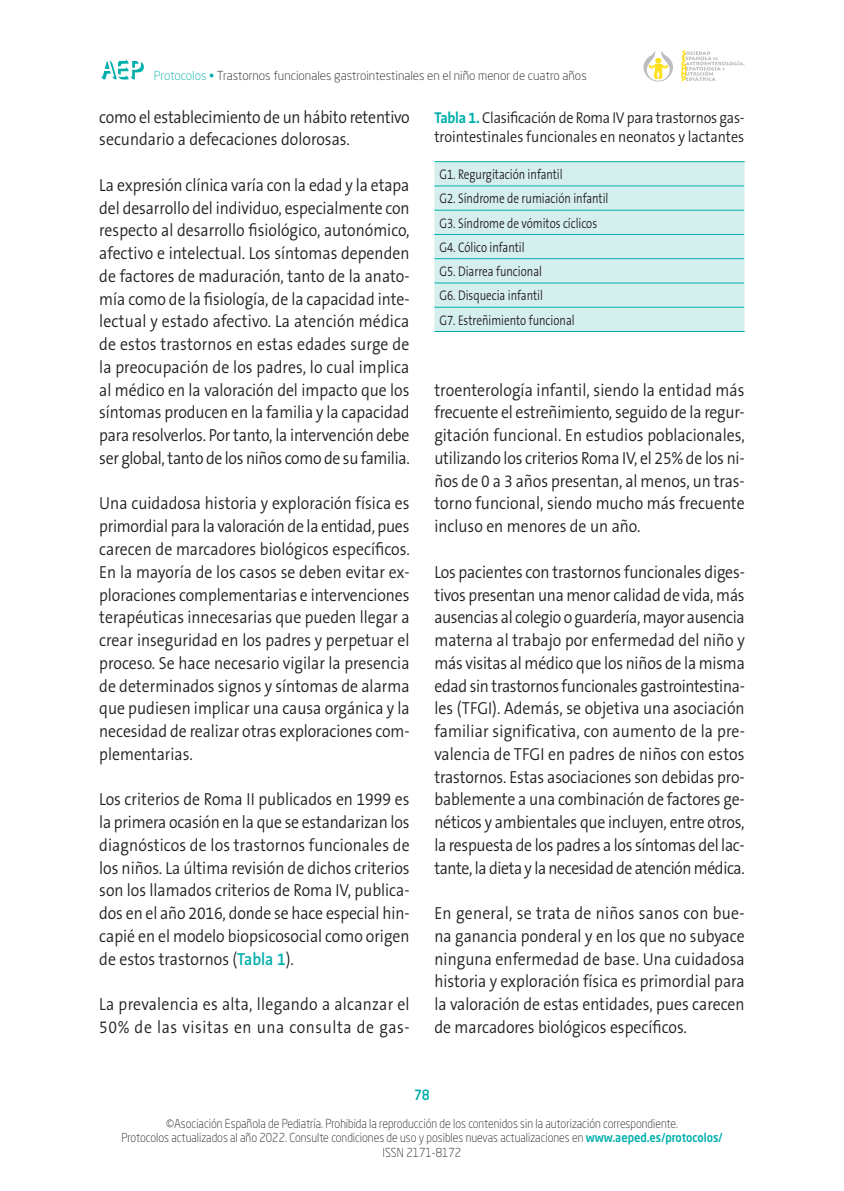
<style>
.page{position:relative;width:844px;height:1191px;background:#fff}
.page>*{position:absolute;margin:0;border:0;box-sizing:border-box;transform-origin:0 0}
.t1{font:300 17.5px/22.8px "The Sans B W4";color:#231f20;text-align:justify;scale:.9 1}
.t2{font:300 15.75px/19.2px "The Sans B W4";color:#231f20;scale:.9 1}
.t3{font:300 14px/24.3px "The Sans B W4";color:#231f20;scale:.8 1}
.t4{font:500 14px "Neo Sans Std";color:#00afab;scale:.9 1}
.t5{font:300 12.25px/14.7px "Neo Sans Std";color:#231f20;text-align:center;scale:.9 1}
.t6{font:300 12.25px "Neo Sans Std";color:#231f20}
.s1{color:#00afab}
.s2{font-family:"The Sans B W6";font-weight:600;color:#00afab}
.s3{font-family:"The Sans B W7";font-weight:700;color:#00afab}
.s4{font-weight:500;color:#00afab}
</style>
<div class="page">
<svg style="left:100px;top:59px;width:44px;height:21px"></svg>
<svg style="left:643px;top:51px;width:30px;height:30px"></svg>
<svg style="left:681px;top:50px;width:63px;height:31px"></svg>
<div style="left:434px;top:162px;width:310px;height:169px;background:#d5efee"></div>
<hr style="left:434px;top:186px;width:310px;height:1px;background:#00afab">
<hr style="left:434px;top:210px;width:310px;height:1px;background:#00afab">
<hr style="left:434px;top:234px;width:310px;height:1px;background:#00afab">
<hr style="left:434px;top:258px;width:310px;height:1px;background:#00afab">
<hr style="left:434px;top:283px;width:310px;height:1px;background:#00afab">
<hr style="left:434px;top:307px;width:310px;height:1px;background:#00afab">
<hr style="left:434px;top:331px;width:310px;height:1px;background:#00afab">
<hr style="left:434px;top:161px;width:310px;height:1px;background:#00afab">
<p class="t6" style="left:154px;top:67px;width:434px"><span class="s1">Protocolos •</span> Trastornos funcionales gastrointestinales en el niño menor de cuatro años</p>
<p class="t1" style="left:99px;top:105px;width:346px">como el establecimiento de un hábito retentivo secundario a defecaciones dolorosas.</p>
<p class="t1" style="left:99px;top:174px;width:346px">La expresión clínica varía con la edad y la etapa del desarrollo del individuo, especialmente con respecto al desarrollo fisiológico, autonómico, afectivo e intelectual. Los síntomas dependen de factores de maduración, tanto de la anato&shy;mía como de la fisiología, de la capacidad inte&shy;lectual y estado afectivo. La atención médica de estos trastornos en estas edades surge de la preocupación de los padres, lo cual implica al médico en la valoración del impacto que los síntomas producen en la familia y la capacidad para resolverlos. Por tanto, la intervención debe ser global, tanto de los niños como de su familia.</p>
<p class="t1" style="left:99px;top:492px;width:346px">Una cuidadosa historia y exploración física es primordial para la valoración de la entidad, pues carecen de marcadores biológicos específicos.<br>En la mayoría de los casos se deben evitar ex&shy;ploraciones complementarias e intervenciones terapéuticas innecesarias que pueden llegar a crear inseguridad en los padres y perpetuar el proceso. Se hace necesario vigilar la presencia de determinados signos y síntomas de alarma que pudiesen implicar una causa orgánica y la necesidad de realizar otras exploraciones com&shy;plementarias.</p>
<p class="t1" style="left:99px;top:788px;width:346px">Los criterios de Roma II publicados en 1999 es la primera ocasión en la que se estandarizan los diagnósticos de los trastornos funcionales de los niños. La última revisión de dichos criterios son los llamados criterios de Roma IV, publica&shy;dos en el año 2016, donde se hace especial hin&shy;capié en el modelo biopsicosocial como origen de estos trastornos (<span class="s2">Tabla 1</span>).</p>
<p class="t1" style="left:99px;top:993px;width:346px">La prevalencia es alta, llegando a alcanzar el<br>50% de las visitas en una consulta de gas-</p>
<p class="t2" style="left:434px;top:108px;width:346px"><span class="s3">Tabla 1.</span> Clasificación de Roma IV para trastornos gas&shy;trointestinales funcionales en neonatos y lactantes</p>
<p class="t3" style="left:439px;top:162px;width:213px">G1. Regurgitación infantil<br>G2. Síndrome de rumiación infantil<br>G3. Síndrome de vómitos cíclicos<br>G4. Cólico infantil<br>G5. Diarrea funcional<br>G6. Disquecia infantil<br>G7. Estreñimiento funcional</p>
<p class="t1" style="left:434px;top:378px;width:346px">troenterología infantil, siendo la entidad más frecuente el estreñimiento, seguido de la regur&shy;gitación funcional. En estudios poblacionales, utilizando los criterios Roma IV, el 25% de los ni&shy;ños de 0 a 3 años presentan, al menos, un tras&shy;torno funcional, siendo mucho más frecuente incluso en menores de un año.</p>
<p class="t1" style="left:434px;top:560px;width:346px">Los pacientes con trastornos funcionales diges&shy;tivos presentan una menor calidad de vida, más ausencias al colegio o guardería, mayor ausencia materna al trabajo por enfermedad del niño y más visitas al médico que los niños de la misma edad sin trastornos funcionales gastrointestina&shy;les (TFGI). Además, se objetiva una asociación familiar significativa, con aumento de la pre&shy;valencia de TFGI en padres de niños con estos trastornos. Estas asociaciones son debidas pro&shy;bablemente a una combinación de factores ge&shy;néticos y ambientales que incluyen, entre otros, la respuesta de los padres a los síntomas del lac&shy;tante, la dieta y la necesidad de atención médica.</p>
<p class="t1" style="left:434px;top:902px;width:346px">En general, se trata de niños sanos con bue&shy;na ganancia ponderal y en los que no subyace ninguna enfermedad de base. Una cuidadosa historia y exploración física es primordial para la valoración de estas entidades, pues carecen de marcadores biológicos específicos.</p>
<p class="t4" style="left:414px;top:1086px;width:19px">78</p>
<p class="t5" style="left:121px;top:1115px;width:669px">©Asociación Española de Pediatría. Prohibida la reproducción de los contenidos sin la autorización correspondiente.<br>Protocolos actualizados al año 2022. Consulte condiciones de uso y posibles nuevas actualizaciones en <span class="s4">www.aeped.es/protocolos/<br></span>ISSN 2171-8172</p>
</div>
